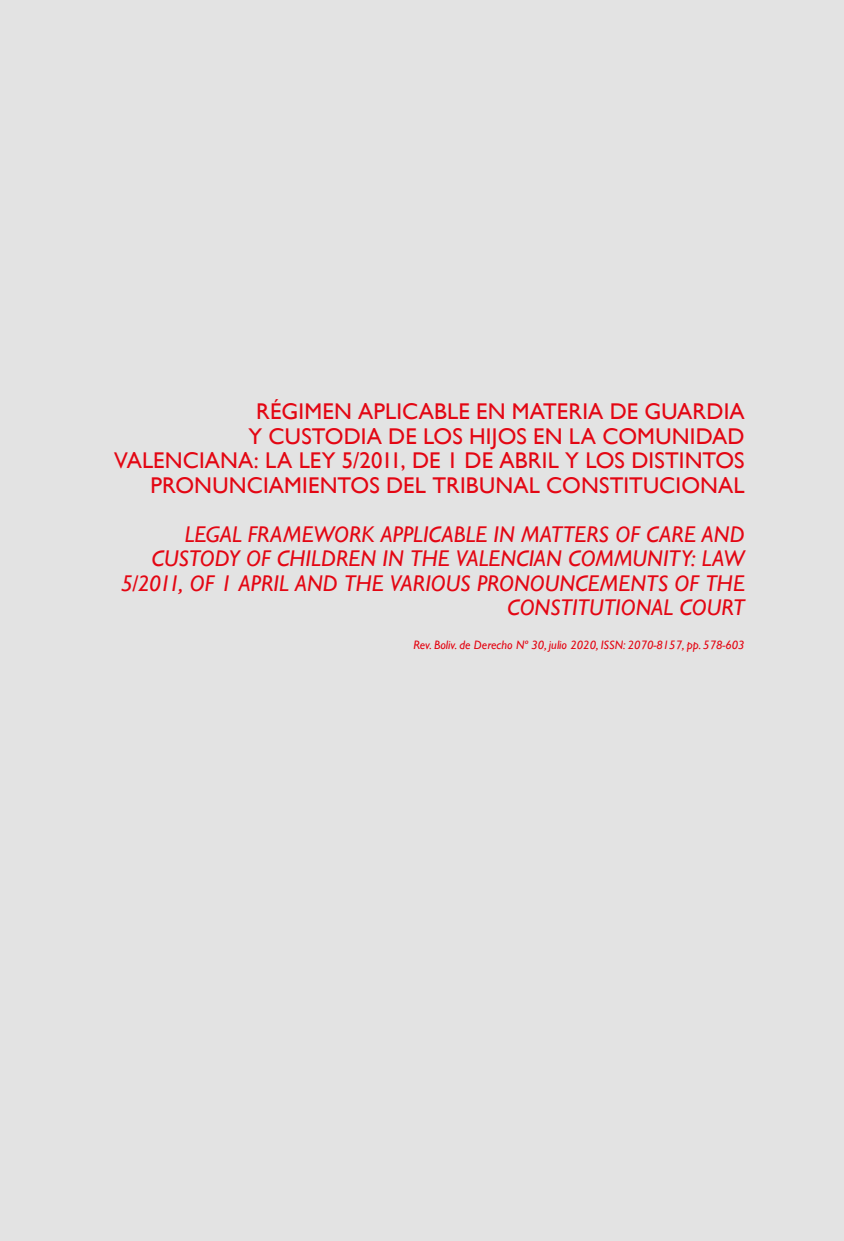
<style>
.page{position:relative;width:844px;height:1241px;background:#fff}
.page>*{position:absolute;margin:0;border:0;box-sizing:border-box;transform-origin:0 0}
.t1{font:22.75px/24.5px "Gill Sans";letter-spacing:.005em;color:#e30613;text-align:right}
.t2{font:italic 22.75px/24.5px "Gill Sans";letter-spacing:.005em;color:#e30613;text-align:right}
.t3{font:italic 12.25px "Gill Sans";color:#e30613}
</style>
<div class="page">
<div style="left:0;top:0;width:843px;height:1240px;background:#e3e3e3"></div>
<p class="t1" style="left:114px;top:399px;width:631px">RÉGIMEN APLICABLE EN MATERIA DE GUARDIA<br>Y CUSTODIA DE LOS HIJOS EN LA COMUNIDAD VALENCIANA: LA LEY 5/2011, DE 1 DE ABRIL Y LOS DISTINTOS PRONUNCIAMIENTOS DEL TRIBUNAL CONSTITUCIONAL</p>
<p class="t2" style="left:121px;top:522px;width:625px">LEGAL FRAMEWORK APPLICABLE IN MATTERS OF CARE AND CUSTODY OF CHILDREN IN THE VALENCIAN COMMUNITY: LAW 5/2011, OF 1 APRIL AND THE VARIOUS PRONOUNCEMENTS OF THE CONSTITUTIONAL COURT</p>
<p class="t3" style="left:413px;top:638px;width:333px">Rev. Boliv. de Derecho Nº 30, julio 2020, ISSN: 2070-8157, pp. 578-603</p>
</div>
